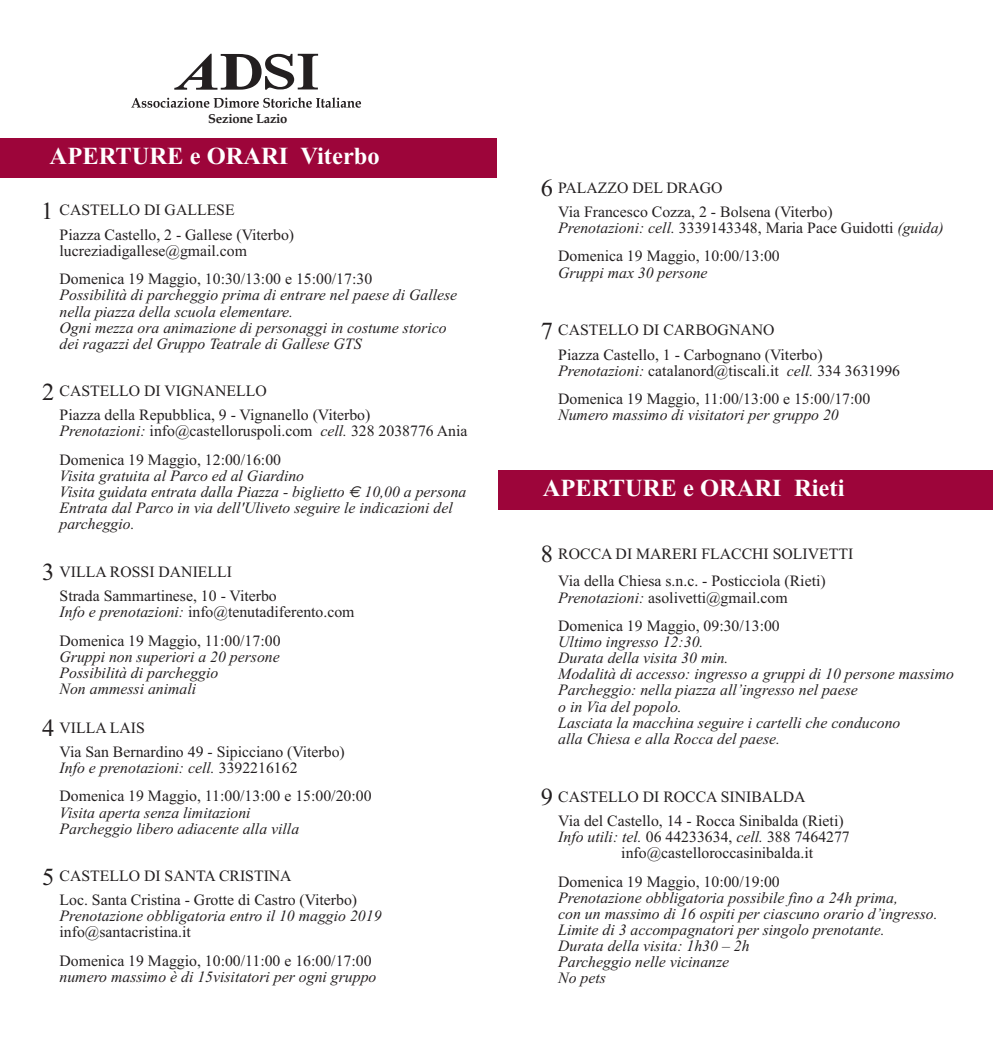
<style>
.page{position:relative;width:993px;height:1042px;background:#fff}
.page>*{position:absolute;margin:0;border:0;box-sizing:border-box;transform-origin:0 0}
.t1{font:700 24.5px "Times New Roman";color:#fff}
.t2{font:15.75px/24.2px "Times New Roman";color:#231f20}
.t3{font:italic 15.75px/16.1px "Times New Roman";color:#231f20}
.t4{font:700 12.95px "Palatino";letter-spacing:-.02em;color:#231f20}
.s1{font-size:24.5px;color:#fff}
.s2{font-size:24.5px}
.s3{font-style:italic}
.s4{font-family:"Euro Sans"}
</style>
<div class="page">
<svg style="left:174px;top:54px;width:144px;height:36px"></svg>
<svg style="left:131px;top:97px;width:230px;height:11px"></svg>
<div style="left:0;top:138px;width:496px;height:40px;background:#9d053a"></div>
<div style="left:498px;top:470px;width:494px;height:40px;background:#9d053a"></div>
<p class="t4" style="left:208px;top:107px;width:81px">Sezione Lazio</p>
<h1 class="t1" style="left:50px;top:141px;width:331px">APERTURE e ORARI Viterbo</h1>
<p class="t2" style="left:60px;top:198px;width:236px;text-indent:-30px"><span class="s1">1</span><span class="s2">1</span> CASTELLO DI GALLESE<br>Piazza Castello, 2 - Gallese (Viterbo)</p>
<p class="t2" style="left:60px;top:236px;width:314px;line-height:28.5px">lucreziadigallese@gmail.com<br>Domenica 19 Maggio, 10:30/13:00 e 15:00/17:30</p>
<p class="t3" style="left:60px;top:287px;width:399px">Possibilità di parcheggio prima di entrare nel paese di Gallese nella piazza della scuola elementare.<br>Ogni mezza ora animazione di personaggi in costume storico dei ragazzi del Gruppo Teatrale di Gallese GTS</p>
<p class="t2" style="left:60px;top:379px;width:312px;text-indent:-30px"><span class="s1">1</span><span class="s2">2</span> CASTELLO DI VIGNANELLO<br>Piazza della Repubblica, 9 - Vignanello (Viterbo)</p>
<p class="t2" style="left:60px;top:417px;width:409px;line-height:28.5px"><span class="s3">Prenotazioni:</span> info@castelloruspoli.com <span class="s3">cell.</span> 328 2038776 Ania<br>Domenica 19 Maggio, 12:00/16:00</p>
<p class="t3" style="left:60px;top:467px;width:408px">Visita gratuita al Parco ed al Giardino<br>Visita guidata entrata dalla Piazza - biglietto <span class="s4">€</span> 10,00 a persona Entrata dal Parco in via dell'Uliveto seguire le indicazioni del parcheggio.</p>
<p class="t2" style="left:60px;top:559px;width:219px;text-indent:-30px"><span class="s1">1</span><span class="s2">3</span> VILLA ROSSI DANIELLI<br>Strada Sammartinese, 10 - Viterbo</p>
<p class="t2" style="left:60px;top:597px;width:296px;line-height:28.5px"><span class="s3">Info e prenotazioni:</span> info@tenutadiferento.com<br>Domenica 19 Maggio, 11:00/17:00</p>
<p class="t3" style="left:60px;top:648px;width:222px">Gruppi non superiori a 20 persone<br>Possibilità di parcheggio<br>Non ammessi animali</p>
<p class="t2" style="left:60px;top:715px;width:287px;text-indent:-30px"><span class="s1">1</span><span class="s2">4</span> VILLA LAIS<br>Via San Bernardino 49 - Sipicciano (Viterbo)</p>
<p class="t2" style="left:60px;top:753px;width:313px;line-height:28.5px"><span class="s3">Info e prenotazioni: cell.</span> 3392216162<br>Domenica 19 Maggio, 11:00/13:00 e 15:00/20:00</p>
<p class="t3" style="left:60px;top:804px;width:241px">Visita aperta senza limitazioni<br>Parcheggio libero adiacente alla villa</p>
<p class="t2" style="left:60px;top:863px;width:299px;text-indent:-30px"><span class="s1">1</span><span class="s2">5</span> CASTELLO DI SANTA CRISTINA<br>Loc. Santa Cristina - Grotte di Castro (Viterbo)</p>
<p class="t3" style="left:60px;top:908px;width:323px">Prenotazione obbligatoria entro il 10 maggio 2019</p>
<p class="t2" style="left:60px;top:917px;width:313px;line-height:28.5px">info@santacristina.it<br>Domenica 19 Maggio, 10:00/11:00 e 16:00/17:00</p>
<p class="t3" style="left:60px;top:968px;width:318px">numero massimo è di 15visitatori per ogni gruppo</p>
<p class="t2" style="left:558px;top:175px;width:276px;text-indent:-30px"><span class="s1">1</span><span class="s2">6</span> PALAZZO DEL DRAGO<br>Via Francesco Cozza, 2 - Bolsena (Viterbo)</p>
<p class="t2" style="left:558px;top:213px;width:387px;line-height:28.5px"><span class="s3">Prenotazioni: cell.</span> 3339143348, Maria Pace Guidotti <span class="s3">(guida)<br></span>Domenica 19 Maggio, 10:00/13:00</p>
<p class="t3" style="left:558px;top:264px;width:151px">Gruppi max 30 persone</p>
<p class="t2" style="left:558px;top:318px;width:266px;text-indent:-30px"><span class="s1">1</span><span class="s2">7</span> CASTELLO DI CARBOGNANO<br>Piazza Castello, 1 - Carbognano (Viterbo)</p>
<p class="t2" style="left:558px;top:356px;width:343px;line-height:28.5px"><span class="s3">Prenotazioni:</span> catalanord@tiscali.it <span class="s3">cell.</span> 334 3631996<br>Domenica 19 Maggio, 11:00/13:00 e 15:00/17:00</p>
<p class="t3" style="left:558px;top:407px;width:282px">Numero massimo di visitatori per gruppo 20</p>
<h1 class="t1" style="left:542px;top:473px;width:303px">APERTURE e ORARI Rieti</h1>
<p class="t2" style="left:528px;top:539px;width:326px;line-height:27.7px;text-align:center"><span class="s1">1</span><span class="s2">8</span> ROCCA DI MARERI FLACCHI SOLIVETTI<br>Via della Chiesa s.n.c. - Posticciola (Rieti)</p>
<p class="t2" style="left:558px;top:583px;width:231px;line-height:28.5px"><span class="s3">Prenotazioni:</span> asolivetti@gmail.com<br>Domenica 19 Maggio, 09:30/13:00</p>
<p class="t3" style="left:558px;top:634px;width:397px">Ultimo ingresso 12:30.<br>Durata della visita 30 min.<br>Modalità di accesso: ingresso a gruppi di 10 persone massimo Parcheggio: nella piazza all’ingresso nel paese<br>o in Via del popolo.<br>Lasciata la macchina seguire i cartelli che conducono<br>alla Chiesa e alla Rocca del paese.</p>
<p class="t2" style="left:558px;top:784px;width:287px;text-indent:-30px"><span class="s1">1</span><span class="s2">9</span> CASTELLO DI ROCCA SINIBALDA<br>Via del Castello, 14 - Rocca Sinibalda (Rieti)</p>
<p class="t2" style="left:621px;top:828px;width:230px;line-height:16.1px;text-indent:-63px"><span class="s3">Info utili: tel.</span> 06 44233634, <span class="s3">cell.</span> 388 7464277 info@castelloroccasinibalda.it</p>
<p class="t2" style="left:558px;top:869px;width:223px">Domenica 19 Maggio, 10:00/19:00</p>
<p class="t3" style="left:558px;top:889px;width:381px">Prenotazione obbligatoria possibile fino a 24h prima,<br>con un massimo di 16 ospiti per ciascuno orario d’ingresso.<br>Limite di 3 accompagnatori per singolo prenotante.<br>Durata della visita: 1h30 – 2h<br>Parcheggio nelle vicinanze<br>No pets</p>
</div>
